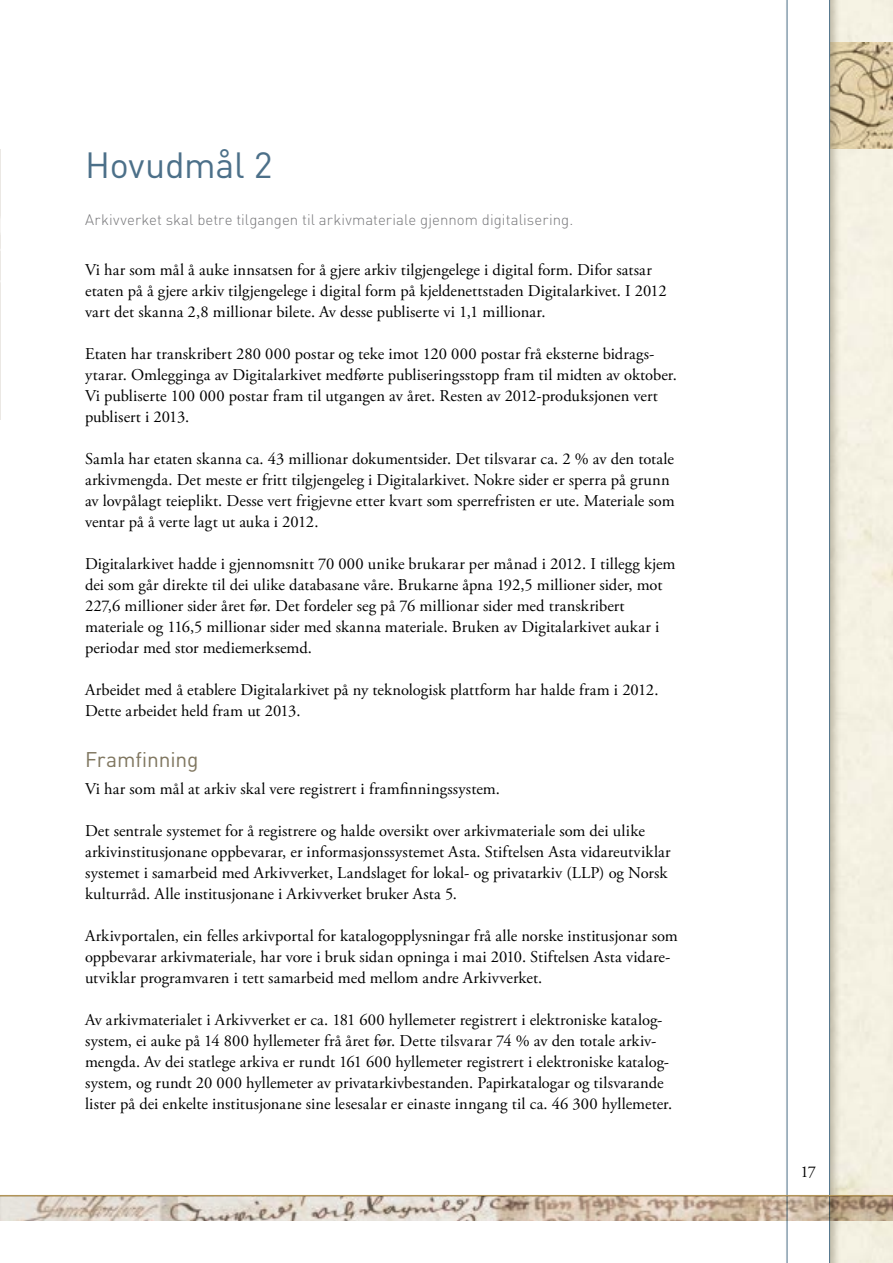
<style>
.page{position:relative;width:893px;height:1263px;background:#fff}
.page>*{position:absolute;margin:0;border:0;box-sizing:border-box;transform-origin:0 0}
.t1{font:36px "DIN";letter-spacing:-.01em;color:#4c7089}
.t2{font:21px "DIN";letter-spacing:-.005em;color:#7f765f}
.t3{font:16.5px/21px "Adobe Garamond Pro";letter-spacing:.005em;color:#000}
.t4{font:300 15px "DIN";letter-spacing:.005em;color:#77777a}
</style>
<div class="page">
<div style="left:841px;top:0;width:52px;height:1263px;background:#f4f1e3"></div>
<img style="left:841px;top:43px;width:52px;height:106px">
<img style="left:0;top:149px;width:1px;height:271px">
<div style="left:784px;top:0;width:57px;height:1263px;background:#6f654e;opacity:.4"></div>
<svg style="left:787px;top:0;width:43px;height:1263px"></svg>
<hr style="left:0;top:1195px;width:893px;height:1px;background:#b19458">
<img style="left:0;top:1196px;width:893px;height:25px">
<h1 class="t1" style="left:85px;top:143px;width:189px">Hovudmål 2</h1>
<p class="t4" style="left:85px;top:210px;width:490px">Arkivverket skal betre tilgangen til arkivmateriale gjennom digitalisering.</p>
<p class="t3" style="left:85px;top:260px;width:583px">Vi har som mål å auke innsatsen for å gjere arkiv tilgjengelege i digital form. Difor satsar etaten på å gjere arkiv tilgjengelege i digital form på kjeldenettstaden Digitalarkivet. I 2012 vart det skanna 2,8 millionar bilete. Av desse publiserte vi 1,1 millionar.</p>
<p class="t3" style="left:85px;top:344px;width:593px">Etaten har transkribert 280 000 postar og teke imot 120 000 postar frå eksterne bidrags&shy;ytarar. Omlegginga av Digitalarkivet medførte publiseringsstopp fram til midten av oktober.<br>Vi publiserte 100 000 postar fram til utgangen av året. Resten av 2012-produksjonen vert publisert i 2013.</p>
<p class="t3" style="left:85px;top:449px;width:591px">Samla har etaten skanna ca. 43 millionar dokumentsider. Det tilsvarar ca. 2 % av den totale arkivmengda. Det meste er fritt tilgjengeleg i Digitalarkivet. Nokre sider er sperra på grunn av lovpålagt teieplikt. Desse vert frigjevne etter kvart som sperrefristen er ute. Materiale som ventar på å verte lagt ut auka i 2012.</p>
<p class="t3" style="left:85px;top:554px;width:592px">Digitalarkivet hadde i gjennomsnitt 70 000 unike brukarar per månad i 2012. I tillegg kjem dei som går direkte til dei ulike databasane våre. Brukarne åpna 192,5 millioner sider, mot 227,6 millioner sider året før. Det fordeler seg på 76 millionar sider med transkribert materiale og 116,5 millionar sider med skanna materiale. Bruken av Digitalarkivet aukar i periodar med stor mediemerksemd.</p>
<p class="t3" style="left:85px;top:680px;width:575px">Arbeidet med å etablere Digitalarkivet på ny teknologisk plattform har halde fram i 2012.<br>Dette arbeidet held fram ut 2013.</p>
<p class="t2" style="left:85px;top:746px;width:115px">Framfinning</p>
<p class="t3" style="left:85px;top:779px;width:416px">Vi har som mål at arkiv skal vere registrert i framfinningssystem.</p>
<p class="t3" style="left:85px;top:821px;width:587px">Det sentrale systemet for å registrere og halde oversikt over arkivmateriale som dei ulike arkivinstitusjonane oppbevarar, er informasjonssystemet Asta. Stiftelsen Asta vidareutviklar systemet i samarbeid med Arkivverket, Landslaget for lokal- og privatarkiv (LLP) og Norsk kulturråd. Alle institusjonane i Arkivverket bruker Asta 5.</p>
<p class="t3" style="left:85px;top:926px;width:594px">Arkivportalen, ein felles arkivportal for katalogopplysningar frå alle norske institusjonar som oppbevarar arkivmateriale, har vore i bruk sidan opninga i mai 2010. Stiftelsen Asta vidare&shy;utviklar programvaren i tett samarbeid med mellom andre Arkivverket.</p>
<p class="t3" style="left:85px;top:1010px;width:589px">Av arkivmaterialet i Arkivverket er ca. 181 600 hyllemeter registrert i elektroniske katalog&shy;system, ei auke på 14 800 hyllemeter frå året før. Dette tilsvarar 74 % av den totale arkiv&shy;mengda. Av dei statlege arkiva er rundt 161 600 hyllemeter registrert i elektroniske katalog&shy;system, og rundt 20 000 hyllemeter av privatarkivbestanden. Papirkatalogar og tilsvarande lister på dei enkelte institusjonane sine lesesalar er einaste inngang til ca. 46 300 hyllemeter.</p>
<p class="t3" style="left:801px;top:1162px;width:17px">17</p>
</div>
